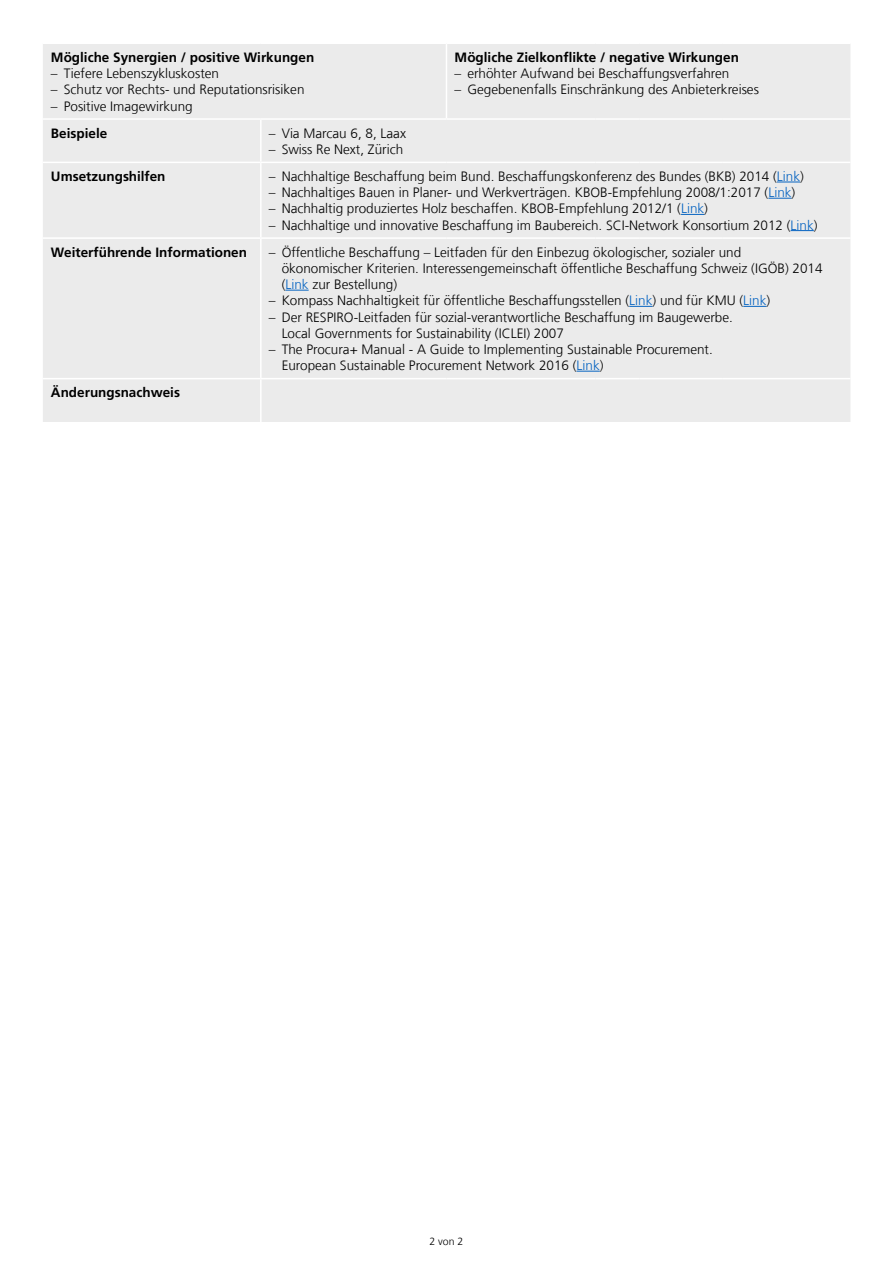
<style>
.page{position:relative;width:893px;height:1263px;background:#fff}
.page>*{position:absolute;margin:0;border:0;box-sizing:border-box;transform-origin:0 0}
.t1{font:300 13.5px/16.2px "Frutiger LT Com";color:#000}
.H1_Zwischentitel_fett{font:700 13.5px "Frutiger LT Com";color:#000}
.t2{font:300 10.5px "Frutiger LT Com";color:#000}
.s1{color:#0563c1}
</style>
<div class="page">
<div style="left:43px;top:44px;width:807px;height:378px;background:#ebebeb"></div>
<hr style="left:446px;top:44px;width:1px;height:74px;background:#fff">
<hr style="left:43px;top:118px;width:218px;height:2px;background:#fff">
<hr style="left:261px;top:118px;width:185px;height:2px;background:#fff">
<hr style="left:260px;top:120px;width:2px;height:42px;background:#fff">
<hr style="left:446px;top:118px;width:149px;height:2px;background:#fff">
<hr style="left:595px;top:118px;width:45px;height:2px;background:#fff">
<hr style="left:640px;top:118px;width:83px;height:2px;background:#fff">
<hr style="left:723px;top:118px;width:127px;height:2px;background:#fff">
<hr style="left:43px;top:162px;width:218px;height:1px;background:#fff">
<hr style="left:261px;top:162px;width:185px;height:1px;background:#fff">
<hr style="left:260px;top:163px;width:2px;height:74px;background:#fff">
<hr style="left:446px;top:162px;width:149px;height:1px;background:#fff">
<hr style="left:595px;top:162px;width:45px;height:1px;background:#fff">
<hr style="left:640px;top:162px;width:83px;height:1px;background:#fff">
<hr style="left:723px;top:162px;width:127px;height:1px;background:#fff">
<hr style="left:43px;top:237px;width:218px;height:2px;background:#fff">
<hr style="left:261px;top:237px;width:185px;height:2px;background:#fff">
<hr style="left:260px;top:239px;width:2px;height:139px;background:#fff">
<hr style="left:446px;top:237px;width:149px;height:2px;background:#fff">
<hr style="left:595px;top:237px;width:45px;height:2px;background:#fff">
<hr style="left:640px;top:237px;width:83px;height:2px;background:#fff">
<hr style="left:723px;top:237px;width:127px;height:2px;background:#fff">
<hr style="left:260px;top:379px;width:2px;height:43px;background:#fff">
<hr style="left:43px;top:378px;width:218px;height:1px;background:#fff">
<hr style="left:261px;top:378px;width:185px;height:1px;background:#fff">
<hr style="left:446px;top:378px;width:149px;height:1px;background:#fff">
<hr style="left:595px;top:378px;width:45px;height:1px;background:#fff">
<hr style="left:640px;top:378px;width:83px;height:1px;background:#fff">
<hr style="left:723px;top:378px;width:127px;height:1px;background:#fff">
<svg style="left:777px;top:182px;width:23px;height:1px"></svg>
<svg style="left:768px;top:198px;width:24px;height:1px"></svg>
<svg style="left:681px;top:214px;width:23px;height:1px"></svg>
<svg style="left:791px;top:230px;width:23px;height:1px"></svg>
<svg style="left:285px;top:290px;width:24px;height:1px"></svg>
<svg style="left:629px;top:306px;width:23px;height:1px"></svg>
<svg style="left:743px;top:306px;width:23px;height:1px"></svg>
<svg style="left:576px;top:371px;width:24px;height:1px"></svg>
<h1 class="H1_Zwischentitel_fett" style="left:51px;top:49px;width:265px">Mögliche Synergien / positive Wirkungen</h1>
<p class="t1" style="left:51px;top:65px;width:170px">– Tiefere Lebenszykluskosten</p>
<p class="t1" style="left:51px;top:82px;width:255px">– Schutz vor Rechts- und Reputationsrisiken</p>
<p class="t1" style="left:51px;top:98px;width:143px">– Positive Imagewirkung</p>
<h1 class="H1_Zwischentitel_fett" style="left:455px;top:49px;width:286px">Mögliche Zielkonflikte / negative Wirkungen</h1>
<p class="t1" style="left:455px;top:65px;width:276px">– erhöhter Aufwand bei Beschaffungsverfahren</p>
<p class="t1" style="left:455px;top:82px;width:306px">– Gegebenenfalls Einschränkung des Anbieterkreises</p>
<h1 class="H1_Zwischentitel_fett" style="left:51px;top:125px;width:58px">Beispiele</h1>
<p class="t1" style="left:269px;top:125px;width:139px">– Via Marcau 6, 8, Laax</p>
<p class="t1" style="left:269px;top:141px;width:136px">– Swiss Re Next, Zürich</p>
<h1 class="H1_Zwischentitel_fett" style="left:51px;top:168px;width:116px">Umsetzungshilfen</h1>
<p class="t1" style="left:269px;top:168px;width:536px">– Nachhaltige Beschaffung beim Bund. Beschaffungskonferenz des Bundes (BKB) 2014 (<span class="s1">Link</span>)</p>
<p class="t1" style="left:269px;top:184px;width:528px">– Nachhaltiges Bauen in Planer- und Werkverträgen. KBOB-Empfehlung 2008/1:2017 (<span class="s1">Link</span>)</p>
<p class="t1" style="left:269px;top:201px;width:441px">– Nachhaltig produziertes Holz beschaffen. KBOB-Empfehlung 2012/1 (<span class="s1">Link</span>)</p>
<p class="t1" style="left:269px;top:217px;width:550px">– Nachhaltige und innovative Beschaffung im Baubereich. SCI-Network Konsortium 2012 (<span class="s1">Link</span>)</p>
<h1 class="H1_Zwischentitel_fett" style="left:51px;top:244px;width:198px">Weiterführende Informationen</h1>
<p class="t1" style="left:282px;top:244px;width:542px;text-indent:-13px">– Öffentliche Beschaffung – Leitfaden für den Einbezug ökologischer, sozialer und ökonomischer Kriterien. Interessengemeinschaft öffentliche Beschaffung Schweiz (IGÖB) 2014 (<span class="s1">Link</span> zur Bestellung)</p>
<p class="t1" style="left:269px;top:293px;width:503px">– Kompass Nachhaltigkeit für öffentliche Beschaffungsstellen (<span class="s1">Link</span>) und für KMU (<span class="s1">Link</span>)</p>
<p class="t1" style="left:282px;top:309px;width:453px;text-indent:-13px">– Der RESPIRO-Leitfaden für sozial-verantwortliche Beschaffung im Baugewerbe.<br>Local Governments for Sustainability (ICLEI) 2007</p>
<p class="t1" style="left:282px;top:341px;width:433px;text-indent:-13px">– The Procura+ Manual - A Guide to Implementing Sustainable Procurement.<br>European Sustainable Procurement Network 2016 (<span class="s1">Link</span>)</p>
<h1 class="H1_Zwischentitel_fett" style="left:51px;top:385px;width:130px">Änderungsnachweis</h1>
<p class="t2" style="left:430px;top:1235px;width:35px">2 von 2</p>
</div>
